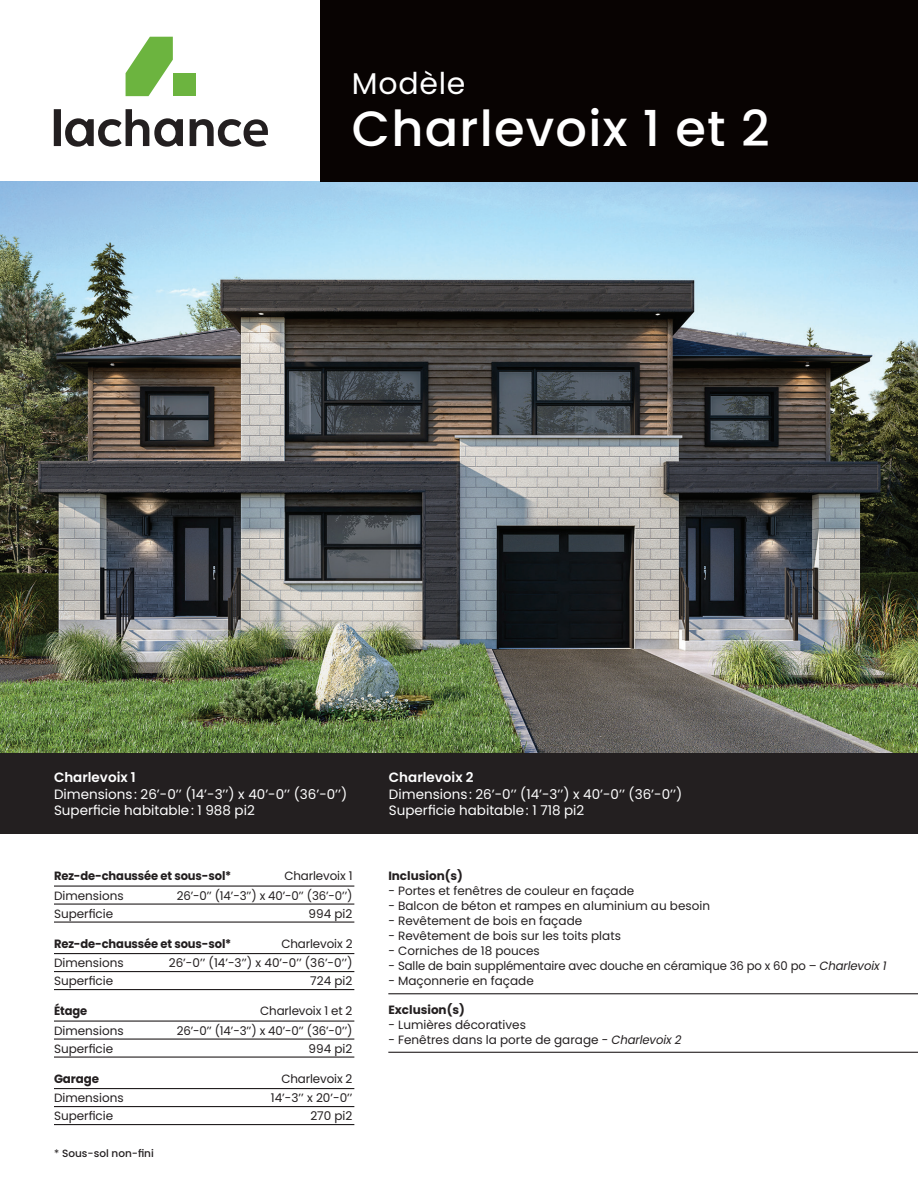
<style>
.page{position:relative;width:918px;height:1188px;background:#fff}
.page>*{position:absolute;margin:0;border:0;box-sizing:border-box;transform-origin:0 0}
.t1{font:500 49.5px "Poppins";letter-spacing:.025em;color:#fff}
.t2{font:30px "Poppins";letter-spacing:.025em;color:#fff}
.t3{font:13.5px/16.5px "Poppins";color:#fff}
.t4{font:600 13.5px "Poppins";color:#fff}
.t5{font:12px "Poppins";color:#231f20}
.t6{font:700 12px "Poppins";letter-spacing:-.01em;color:#231f20;scale:.96 1}
.t7{font:700 12px "Poppins";letter-spacing:-.01em;color:#231f20}
.t8{font:500 10.5px "Poppins";color:#231f20}
.s1{font-weight:400}
.s2{font-style:italic}
</style>
<div class="page">
<svg style="left:126px;top:37px;width:47px;height:59px"></svg>
<div style="left:173px;top:73px;width:23px;height:23px;background:#6cb43f"></div>
<svg style="left:65px;top:109px;width:118px;height:38px"></svg>
<div style="left:54px;top:109px;width:7px;height:37px;background:#231f20"></div>
<svg style="left:190px;top:119px;width:78px;height:28px"></svg>
<img style="left:0;top:182px;width:918px;height:571px">
<div style="left:321px;top:0;width:597px;height:182px;background:#080302"></div>
<hr style="left:388px;top:993px;width:530px;height:1px;background:#231f20">
<hr style="left:388px;top:1052px;width:530px;height:1px;background:#231f20">
<div style="left:0;top:753px;width:918px;height:81px;background:#231f20"></div>
<hr style="left:54px;top:886px;width:300px;height:1px;background:#231f20">
<hr style="left:54px;top:904px;width:300px;height:1px;background:#231f20">
<hr style="left:54px;top:922px;width:300px;height:1px;background:#231f20">
<hr style="left:54px;top:953px;width:300px;height:1px;background:#231f20">
<hr style="left:54px;top:971px;width:300px;height:1px;background:#231f20">
<hr style="left:54px;top:989px;width:300px;height:1px;background:#231f20">
<hr style="left:54px;top:1021px;width:300px;height:1px;background:#231f20">
<hr style="left:54px;top:1039px;width:300px;height:1px;background:#231f20">
<hr style="left:54px;top:1057px;width:300px;height:1px;background:#231f20">
<hr style="left:54px;top:1088px;width:300px;height:1px;background:#231f20">
<hr style="left:54px;top:1106px;width:300px;height:1px;background:#231f20">
<hr style="left:54px;top:1124px;width:300px;height:1px;background:#231f20">
<h2 class="t2" style="left:352px;top:66px;width:115px">Modèle</h2>
<h1 class="t1" style="left:352px;top:100px;width:419px">Charlevoix 1 et 2</h1>
<p class="t4" style="left:54px;top:770px;width:83px">Charlevoix 1</p>
<p class="t3" style="left:54px;top:786px;width:295px">Dimensions: 26’-0’’ (14’-3’’) x 40’-0’’ (36’-0’’)<br>Superficie habitable: 1 988 pi2</p>
<p class="t6" style="left:54px;top:869px;width:186px">Rez-de-chaussée et sous-sol*</p>
<p class="t5" style="left:284px;top:869px;width:70px">Charlevoix 1</p>
<p class="t5" style="left:54px;top:888px;width:71px">Dimensions</p>
<p class="t5" style="left:177px;top:888px;width:177px">26’-0’’ (14’-3’’) x 40’-0’’ (36’-0’’)</p>
<p class="t5" style="left:54px;top:906px;width:61px">Superficie</p>
<p class="t5" style="left:309px;top:906px;width:45px">994 pi2</p>
<p class="t6" style="left:54px;top:936px;width:186px">Rez-de-chaussée et sous-sol*</p>
<p class="t5" style="left:281px;top:936px;width:73px">Charlevoix 2</p>
<p class="t5" style="left:54px;top:956px;width:71px">Dimensions</p>
<p class="t5" style="left:169px;top:956px;width:185px">26’-0’’ (14’-3’’) x 40’-0’’ (36’-0’’)</p>
<p class="t5" style="left:54px;top:974px;width:61px">Superficie</p>
<p class="t5" style="left:310px;top:974px;width:44px">724 pi2</p>
<p class="t6" style="left:54px;top:1004px;width:36px">Étage</p>
<p class="t5" style="left:260px;top:1004px;width:94px">Charlevoix 1 et 2</p>
<p class="t5" style="left:54px;top:1023px;width:71px">Dimensions</p>
<p class="t5" style="left:177px;top:1023px;width:177px">26’-0’’ (14’-3’’) x 40’-0’’ (36’-0’’)</p>
<p class="t5" style="left:54px;top:1041px;width:61px">Superficie</p>
<p class="t5" style="left:309px;top:1041px;width:45px">994 pi2</p>
<p class="t7" style="left:54px;top:1071px;width:47px">Garage</p>
<p class="t5" style="left:281px;top:1071px;width:73px">Charlevoix 2</p>
<p class="t5" style="left:54px;top:1091px;width:71px">Dimensions</p>
<p class="t5" style="left:271px;top:1091px;width:83px">14’-3’’ x 20’-0’’</p>
<p class="t5" style="left:54px;top:1109px;width:61px">Superficie</p>
<p class="t5" style="left:310px;top:1109px;width:44px">270 pi2</p>
<p class="t8" style="left:54px;top:1147px;width:101px"><span class="s1">*</span> Sous-sol non-fini</p>
<p class="t4" style="left:389px;top:770px;width:86px">Charlevoix 2</p>
<p class="t3" style="left:389px;top:786px;width:295px">Dimensions: 26’-0’’ (14’-3’’) x 40’-0’’ (36’-0’’)<br>Superficie habitable: 1 718 pi2</p>
<p class="t7" style="left:388px;top:869px;width:76px">Inclusion(s)</p>
<p class="t5" style="left:388px;top:884px;width:247px">- Portes et fenêtres de couleur en façade</p>
<p class="t5" style="left:388px;top:899px;width:323px">- Balcon de béton et rampes en aluminium au besoin</p>
<p class="t5" style="left:388px;top:914px;width:195px">- Revêtement de bois en façade</p>
<p class="t5" style="left:388px;top:929px;width:234px">- Revêtement de bois sur les toits plats</p>
<p class="t5" style="left:388px;top:944px;width:153px">- Corniches de 18 pouces</p>
<p class="t5" style="left:388px;top:959px;width:500px">- Salle de bain supplémentaire avec douche en céramique 36 po x 60 po – <span class="s2">Charlevoix 1</span></p>
<p class="t5" style="left:388px;top:974px;width:147px">- Maçonnerie en façade</p>
<p class="t7" style="left:388px;top:1002px;width:78px">Exclusion(s)</p>
<p class="t5" style="left:388px;top:1017px;width:139px">- Lumières décoratives</p>
<p class="t5" style="left:388px;top:1032px;width:295px">- Fenêtres dans la porte de garage - <span class="s2">Charlevoix 2</span></p>
</div>
